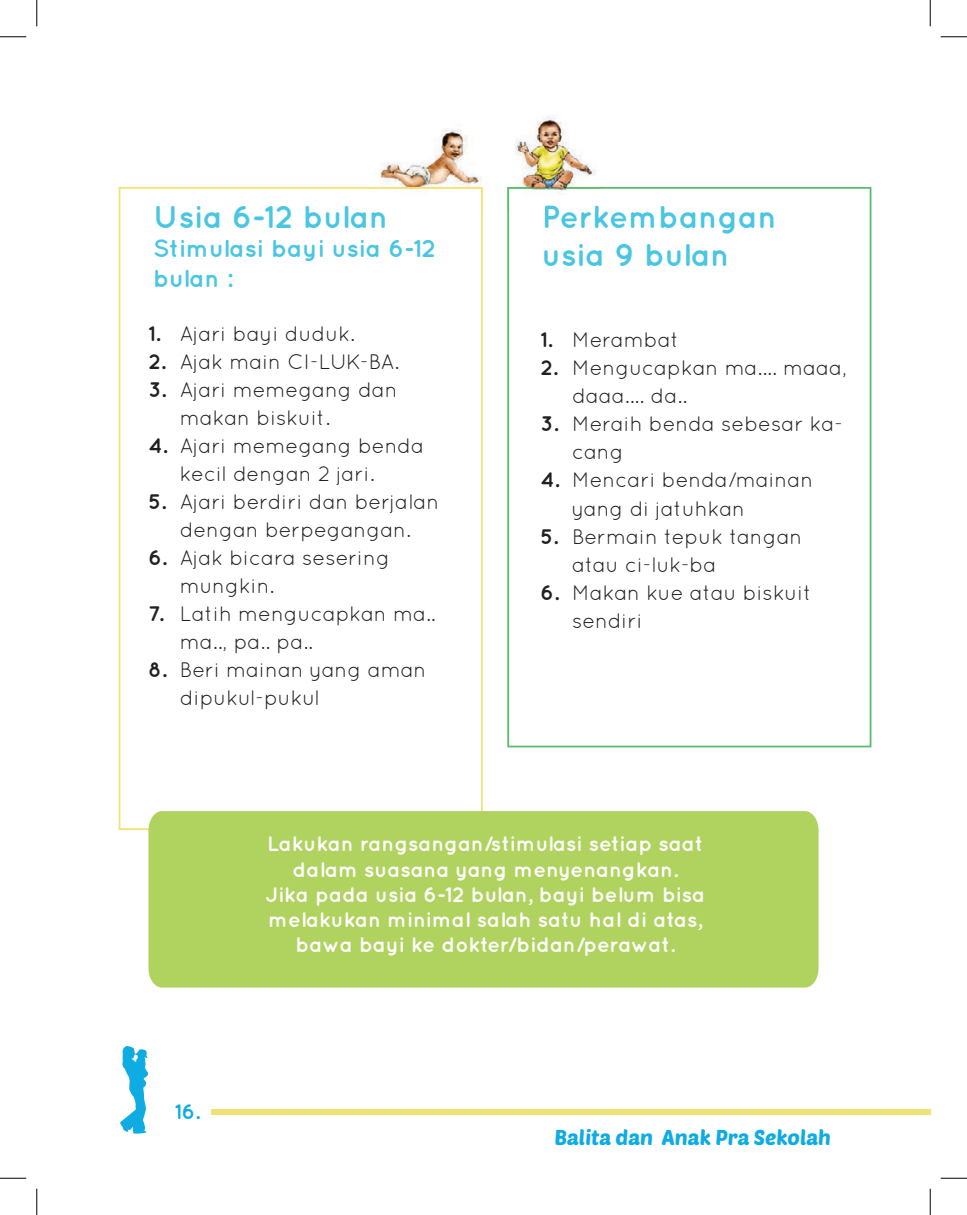
<style>
.page{position:relative;width:967px;height:1215px;background:#fff}
.page>*{position:absolute;margin:0;border:0;box-sizing:border-box;transform-origin:0 0}
.t1{font:700 31.5px/37.8px "Quicksand";color:#4ac6e2}
.t2{font:700 24.5px/29.4px "Quicksand";color:#4ac6e2}
.t3{font:21px/28px "Quicksand";color:#231f20}
.t4{font:700 21px/25.2px "Quicksand";color:#fff;text-align:center}
.t5{font:21px "Poetsen One";color:#0fabe3}
.t6{font:700 21px "Quicksand";color:#0fabe3}
.s1{font-weight:700}
</style>
<div class="page">
<div style="left:211px;top:1108px;width:719px;height:6px;background:#f2e272"></div>
<svg style="left:120px;top:1046px;width:28px;height:87px"></svg>
<svg style="left:119px;top:187px;width:363px;height:643px"></svg>
<svg style="left:507px;top:187px;width:364px;height:560px"></svg>
<img style="left:380px;top:115px;width:216px;height:97px">
<img style="left:367px;top:187px;width:115px;height:25px">
<img style="left:507px;top:187px;width:94px;height:25px">
<div style="left:148px;top:811px;width:670px;height:176px;background:#b0d360"></div>
<svg style="left:0;top:36px;width:26px;height:1px"></svg>
<svg style="left:940px;top:36px;width:26px;height:1px"></svg>
<svg style="left:0;top:1177px;width:26px;height:1px"></svg>
<svg style="left:940px;top:1177px;width:26px;height:1px"></svg>
<svg style="left:36px;top:0;width:1px;height:26px"></svg>
<svg style="left:36px;top:1188px;width:1px;height:26px"></svg>
<svg style="left:929px;top:0;width:1px;height:26px"></svg>
<svg style="left:929px;top:1188px;width:1px;height:26px"></svg>
<h1 class="t1" style="left:153px;top:197px;width:237px">Usia 6-12 bulan</h1>
<p class="t2" style="left:153px;top:233px;width:284px">Stimulasi bayi usia 6-12 bulan :</p>
<p class="t3" style="left:148px;top:320px;width:208px"><span class="s1">1.</span> Ajari bayi duduk.</p>
<p class="t3" style="left:148px;top:348px;width:252px"><span class="s1">2.</span> Ajak main CI-LUK-BA.</p>
<p class="t3" style="left:180px;top:376px;width:219px;text-indent:-32px"><span class="s1">3.</span> Ajari memegang dan makan biskuit.</p>
<p class="t3" style="left:180px;top:432px;width:245px;text-indent:-32px"><span class="s1">4.</span> Ajari memegang benda kecil dengan 2 jari.</p>
<p class="t3" style="left:148px;top:488px;width:292px;text-align:center"><span class="s1">5.</span> Ajari berdiri dan berjalan dengan berpegangan.</p>
<p class="t3" style="left:180px;top:544px;width:211px;text-indent:-32px"><span class="s1">6.</span> Ajak bicara sesering mungkin.</p>
<p class="t3" style="left:180px;top:600px;width:257px;text-indent:-32px"><span class="s1">7.</span> Latih mengucapkan ma.. ma.., pa.. pa..</p>
<p class="t3" style="left:180px;top:655px;width:248px;text-indent:-32px"><span class="s1">8.</span> Beri mainan yang aman dipukul-pukul</p>
<h1 class="t1" style="left:541px;top:197px;width:236px">Perkembangan usia 9 bulan</h1>
<p class="t3" style="left:540px;top:326px;width:140px"><span class="s1">1.</span> Merambat</p>
<p class="t3" style="left:572px;top:354px;width:276px;text-indent:-32px"><span class="s1">2.</span> Mengucapkan ma.... maaa, daaa.... da..</p>
<p class="t3" style="left:572px;top:410px;width:272px;text-indent:-32px"><span class="s1">3.</span> Meraih benda sebesar ka&shy;cang</p>
<p class="t3" style="left:572px;top:466px;width:242px;text-indent:-32px"><span class="s1">4.</span> Mencari benda/mainan yang di jatuhkan</p>
<p class="t3" style="left:572px;top:522px;width:232px;text-indent:-32px"><span class="s1">5.</span> Bermain tepuk tangan atau ci-luk-ba</p>
<p class="t3" style="left:572px;top:578px;width:241px;text-indent:-32px"><span class="s1">6.</span> Makan kue atau biskuit sendiri</p>
<p class="t6" style="left:175px;top:1098px;width:27px">16.</p>
<p class="t4" style="left:265px;top:830px;width:441px">Lakukan rangsangan/stimulasi setiap saat dalam suasana yang menyenangkan.<br>Jika pada usia 6-12 bulan, bayi belum bisa melakukan minimal salah satu hal di atas, bawa bayi ke dokter/bidan/perawat.</p>
<p class="t5" style="left:554px;top:1123px;width:278px">Balita dan Anak Pra Sekolah</p>
</div>
